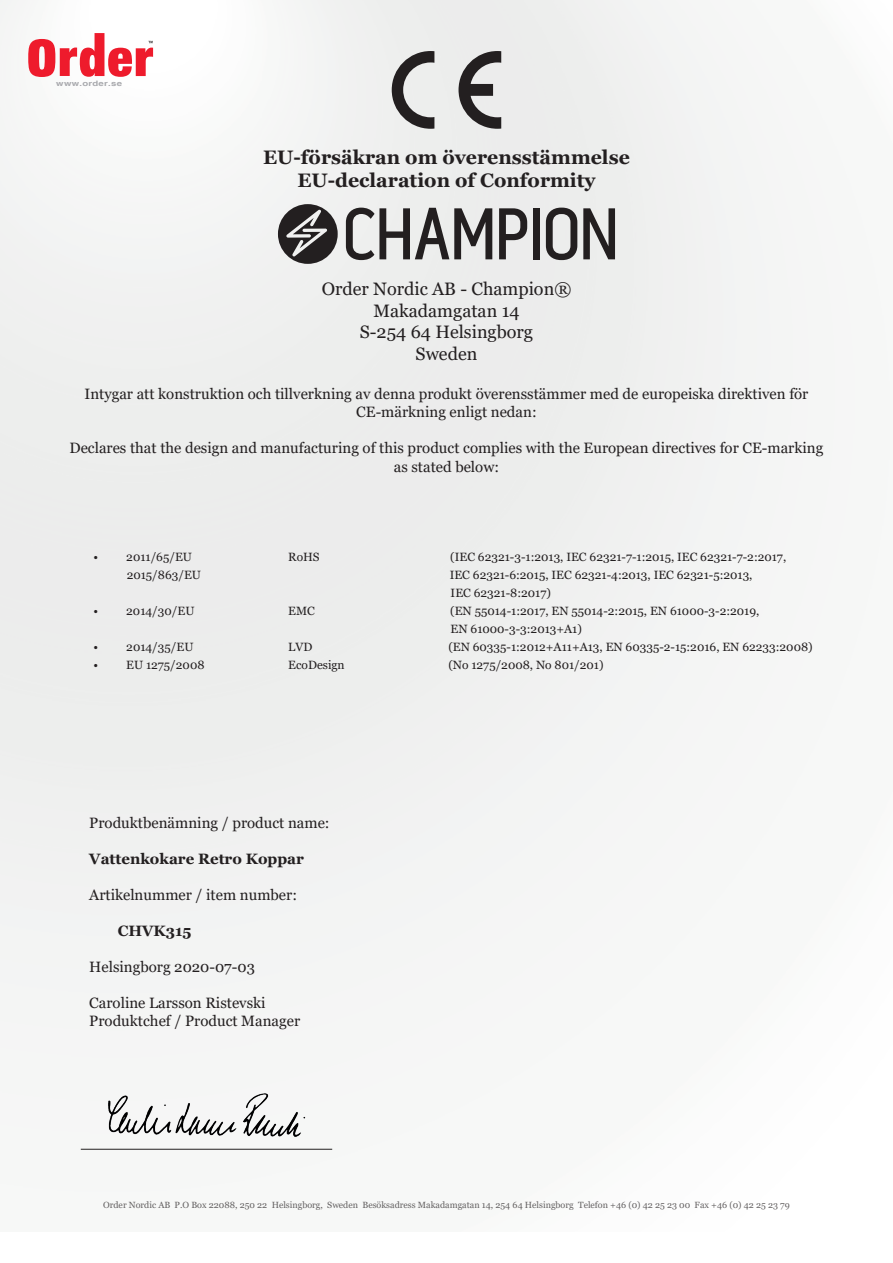
<style>
.page{position:relative;width:893px;height:1263px;background:#fff}
.page>*{position:absolute;margin:0;border:0;box-sizing:border-box;transform-origin:0 0}
.t1{font:700 19.5px/23.4px "Georgia";color:#231f20;text-align:center}
.t2{font:18px/21.6px "Georgia";color:#231f20;text-align:center}
.t3{font:15px/18px "Georgia";color:#231f20;text-align:center}
.t4{font:700 15px "Georgia";color:#231f20}
.t5{font:12px/18px "Georgia";color:#231f20}
.t6{font:9px "Georgia";color:#231f20}
.t7{font:700 7.5px "Helvetica";letter-spacing:.03em;color:#a8a9ad;scale:1.28 1}
</style>
<div class="page">
<div style="left:258px;top:49px;width:535px;height:1182px;background:#f2f3f3"></div>
<svg style="left:392px;top:51px;width:42px;height:78px;background:#9f9e9d"></svg>
<svg style="left:458px;top:51px;width:43px;height:78px;background:#8f8d8e"></svg>
<hr style="left:81px;top:1149px;width:251px;height:1px;background:#231f20">
<svg style="left:28px;top:33px;width:125px;height:44px"></svg>
<svg style="left:346px;top:208px;width:146px;height:52px;background:#999898"></svg>
<svg style="left:499px;top:208px;width:28px;height:51px"></svg>
<div style="left:533px;top:208px;width:7px;height:51px;background:#231f20"></div>
<svg style="left:546px;top:208px;width:31px;height:52px;background:#868585"></svg>
<svg style="left:583px;top:208px;width:32px;height:51px;background:#7b797a"></svg>
<svg style="left:278px;top:204px;width:60px;height:60px"></svg>
<img style="left:96px;top:1084px;width:216px;height:64px">
<p class="t7" style="left:56px;top:79px;width:53px">www.order.se</p>
<h1 class="t1" style="left:263px;top:145px;width:368px">EU-försäkran om överensstämmelse<br>EU-declaration of Conformity</h1>
<p class="t2" style="left:322px;top:278px;width:251px">Order Nordic AB - Champion®<br>Makadamgatan 14<br>S-254 64 Helsingborg<br>Sweden</p>
<p class="t3" style="left:84px;top:386px;width:725px">Intygar att konstruktion och tillverkning av denna produkt överensstämmer med de europeiska direktiven för<br>CE-märkning enligt nedan:</p>
<p class="t3" style="left:69px;top:440px;width:755px">Declares that the design and manufacturing of this product complies with the European directives for CE-marking as stated below:</p>
<p class="t5" style="left:94px;top:548px;width:100px">• 2011/65/EU</p>
<p class="t5" style="left:288px;top:548px;width:33px">RoHS</p>
<p class="t5" style="left:450px;top:548px;width:337px">(IEC 62321-3-1:2013, IEC 62321-7-1:2015, IEC 62321-7-2:2017,</p>
<p class="t5" style="left:127px;top:566px;width:76px">2015/863/EU</p>
<p class="t5" style="left:450px;top:566px;width:304px">IEC 62321-6:2015, IEC 62321-4:2013, IEC 62321-5:2013,<br>IEC 62321-8:2017)</p>
<p class="t5" style="left:94px;top:602px;width:102px">• 2014/30/EU</p>
<p class="t5" style="left:288px;top:602px;width:28px">EMC</p>
<p class="t5" style="left:450px;top:602px;width:311px">(EN 55014-1:2017, EN 55014-2:2015, EN 61000-3-2:2019,<br>EN 61000-3-3:2013+A1)</p>
<p class="t5" style="left:94px;top:638px;width:101px">• 2014/35/EU</p>
<p class="t5" style="left:288px;top:638px;width:26px">LVD</p>
<p class="t5" style="left:448px;top:638px;width:366px">(EN 60335-1:2012+A11+A13, EN 60335-2-15:2016, EN 62233:2008)</p>
<p class="t5" style="left:94px;top:656px;width:112px">• EU 1275/2008</p>
<p class="t5" style="left:288px;top:656px;width:58px">EcoDesign</p>
<p class="t5" style="left:448px;top:656px;width:157px">(No 1275/2008, No 801/201)</p>
<p class="t3" style="left:89px;top:814px;width:242px">Produktbenämning / product name:</p>
<p class="t4" style="left:89px;top:849px;width:216px">Vattenkokare Retro Koppar</p>
<p class="t3" style="left:89px;top:886px;width:209px">Artikelnummer / item number:</p>
<p class="t4" style="left:118px;top:921px;width:75px">CHVK315</p>
<p class="t3" style="left:89px;top:958px;width:167px">Helsingborg 2020-07-03</p>
<p class="t3" style="left:89px;top:994px;width:212px;text-align:left">Caroline Larsson Ristevski<br>Produktchef / Product Manager</p>
<p class="t6" style="left:103px;top:1199px;width:688px">Order Nordic AB P.O Box 22088, 250 22 Helsingborg, Sweden Besöksadress Makadamgatan 14, 254 64 Helsingborg Telefon +46 (0) 42 25 23 00 Fax +46 (0) 42 25 23 79</p>
</div>
